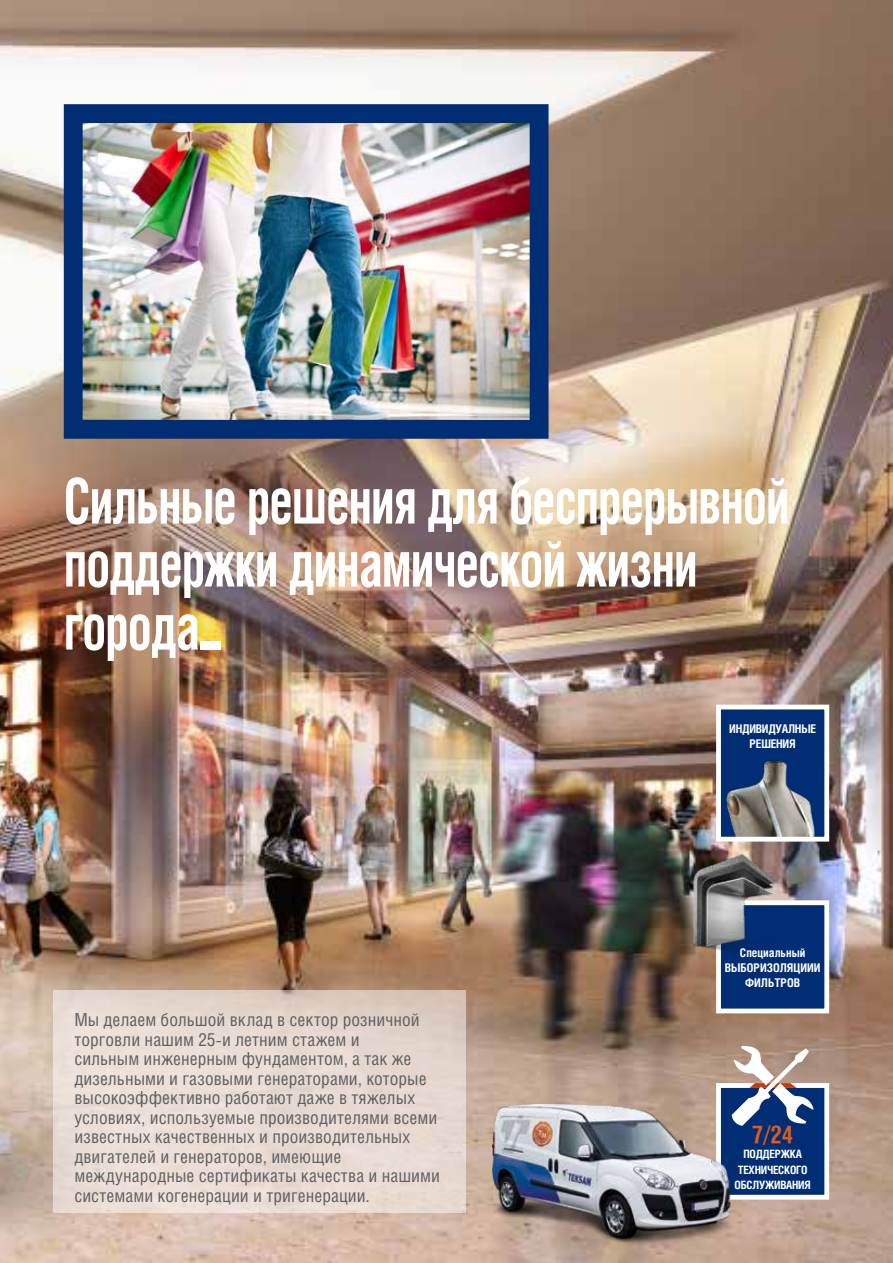
<style>
.page{position:relative;width:893px;height:1263px;background:#fff}
.page>*{position:absolute;margin:0;border:0;box-sizing:border-box;transform-origin:0 0}
.t1{font:700 63px/63px "Helios Cond";letter-spacing:-.02em;color:#fff;scale:.8 1}
.t2{font:700 condensed 22.95px "Swiss 721";color:#db5c1e}
.t3{font:18px/19.5px "Helios Cond";letter-spacing:.005em;color:#5f6062}
.t4{font:700 12px/15px "Helios Cond";color:#fff;text-align:center}
.t5{font:700 12px/15px "Helios Cond";letter-spacing:-.02em;color:#fff;text-align:center}
.t6{font:700 11.55px/15.3px "Helios Cond";letter-spacing:-.02em;color:#fff;text-align:center}
</style>
<div class="page">
<img style="left:0;top:0;width:893px;height:1263px">
<img style="left:84px;top:124px;width:445px;height:295px">
<div style="left:64px;top:104px;width:485px;height:335px;border:19px solid #002d74"></div>
<div style="left:716px;top:900px;width:113px;height:113px;background:#002d74;border:5px solid #fff"></div>
<img style="left:686px;top:854px;width:91px;height:103px">
<div style="left:718px;top:707px;width:109px;height:132px;background:#002d74"></div>
<img style="left:726px;top:760px;width:89px;height:75px">
<div style="left:716px;top:705px;width:113px;height:136px;border:5px solid #fff"></div>
<div style="left:716px;top:1083px;width:113px;height:116px;background:#002d74;border:5px solid #fff"></div>
<svg style="left:732px;top:1046px;width:81px;height:80px"></svg>
<img style="left:493px;top:1104px;width:242px;height:143px">
<svg style="left:53px;top:991px;width:413px;height:222px;background:#e7dad1"></svg>
<h1 class="t1" style="left:64px;top:468px;width:909px">Сильные решения для беспрерывной поддержки динамической жизни города...</h1>
<p class="t5" style="left:729px;top:720px;width:88px">ИНДИВИДУАЛНЫЕ<br>РЕШЕНИЯ</p>
<p class="t3" style="left:74px;top:1010px;width:367px">Мы делаем большой вклад в сектор розничной торговли нашим 25-и летним стажем и<br>сильным инженерным фундаментом, а так же дизельными и газовыми генераторами, которые высокоэффективно работают даже в тяжелых условиях, используемые производителями всеми известных качественных и производительных двигателей и генераторов, имеющие международные сертификаты качества и нашими системами когенерации и тригенерации.</p>
<p class="t4" style="left:725px;top:944px;width:97px">Специальный<br>ВЫБОРИЗОЛЯЦИИИ<br>ФИЛЬТРОВ</p>
<p class="t2" style="left:752px;top:1121px;width:43px">7/24</p>
<p class="t6" style="left:735px;top:1146px;width:78px">ПОДДЕРЖКА<br>ТЕХНИЧЕСКОГО<br>ОБСЛУЖИВАНИЯ</p>
</div>
